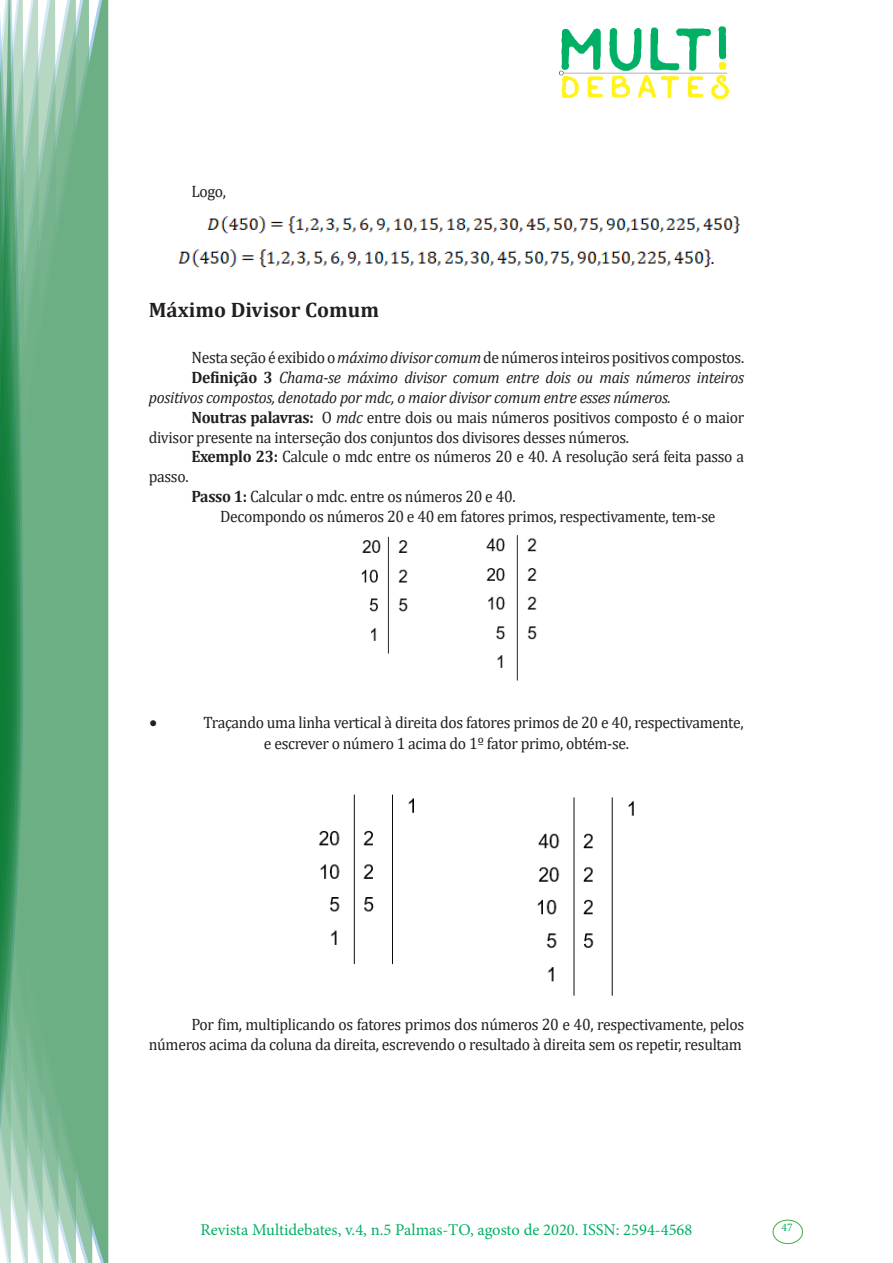
<style>
.page{position:relative;width:893px;height:1263px;background:#fff}
.page>*{position:absolute;margin:0;border:0;box-sizing:border-box;transform-origin:0 0}
.Titulo_2{font:700 21px "Cambria";color:#231f20}
.t1{font:18px "Cambria";color:#231f20}
.texto{font:16.5px/19.8px "Cambria";letter-spacing:-.02em;color:#231f20;scale:.95 1}
.texto-2{font:italic 16.5px/19.8px "Cambria";letter-spacing:-.02em;color:#231f20;scale:.95 1}
.t2{font:16.5px "Minion Pro";color:#00b064}
.t3{font:16.5px "Symbol";color:#231f20}
.t4{font:11.7px "Minion Pro";color:#00b064}
.s1{font-style:italic}
.s2{font-weight:700;font-style:normal}
.s3{font-weight:700}
</style>
<div class="page">
<img style="left:559px;top:26px;width:169px;height:72px">
<div style="left:95px;top:0;width:14px;height:1263px;background:#6caf84"></div>
<svg style="left:79px;top:0;width:16px;height:1263px;background:#71b289"></svg>
<svg style="left:62px;top:0;width:17px;height:1263px;background:#75b48c"></svg>
<svg style="left:45px;top:0;width:17px;height:1263px;background:#7cb792"></svg>
<svg style="left:30px;top:0;width:15px;height:1263px;background:#80ba96"></svg>
<svg style="left:0;top:0;width:30px;height:1263px;background:#61a97f"></svg>
<div style="left:772px;top:1219px;width:31px;height:25px;border:1px solid #40ae49;border-radius:50%"></div>
<img style="left:207px;top:216px;width:532px;height:18px">
<img style="left:179px;top:249px;width:532px;height:19px">
<img style="left:361px;top:535px;width:176px;height:146px">
<img style="left:318px;top:794px;width:316px;height:202px">
<p class="texto" style="left:191px;top:181px;width:38px">Logo,</p>
<p class="t1" style="left:711px;top:248px;width:5px">.</p>
<p class="Titulo_2" style="left:149px;top:295px;width:232px">Máximo Divisor Comum</p>
<p class="texto" style="left:191px;top:348px;width:583px">Nesta seção é exibido o <span class="s1">máximo divisor comum</span> de números inteiros positivos compostos.</p>
<p class="texto-2" style="left:149px;top:367px;width:628px;text-indent:43px"><span class="s2">Definição 3</span> Chama-se máximo divisor comum entre dois ou mais números inteiros positivos compostos, denotado por mdc, o maior divisor comum entre esses números.</p>
<p class="texto" style="left:149px;top:407px;width:628px;text-indent:43px"><span class="s3">Noutras palavras:</span> O <span class="s1">mdc</span> entre dois ou mais números positivos composto é o maior divisor presente na interseção dos conjuntos dos divisores desses números.</p>
<p class="texto" style="left:191px;top:447px;width:583px"><span class="s3">Exemplo 23:</span> Calcule o mdc entre os números 20 e 40. A resolução será feita passo a</p>
<p class="texto" style="left:149px;top:467px;width:43px">passo.</p>
<p class="texto" style="left:191px;top:486px;width:343px"><span class="s3">Passo 1:</span> Calcular o mdc. entre os números 20 e 40.</p>
<p class="texto" style="left:220px;top:506px;width:523px">Decompondo os números 20 e 40 em fatores primos, respectivamente, tem-se</p>
<p class="t3" style="left:149px;top:711px;width:9px">•</p>
<p class="texto" style="left:264px;top:711px;width:506px;line-height:21.6px;text-indent:-60px">Traçando uma linha vertical à direita dos fatores primos de 20 e 40, respectivamente, e escrever o número 1 acima do 1º fator primo, obtém-se.</p>
<p class="texto" style="left:149px;top:1014px;width:628px;text-align:right">Por fim, multiplicando os fatores primos dos números 20 e 40, respectivamente, pelos números acima da coluna da direita, escrevendo o resultado à direita sem os repetir, resultam</p>
<p class="t2" style="left:200px;top:1218px;width:493px">Revista Multidebates, v.4, n.5 Palmas-TO, agosto de 2020. ISSN: 2594-4568</p>
<p class="t4" style="left:781px;top:1219px;width:13px">47</p>
</div>
